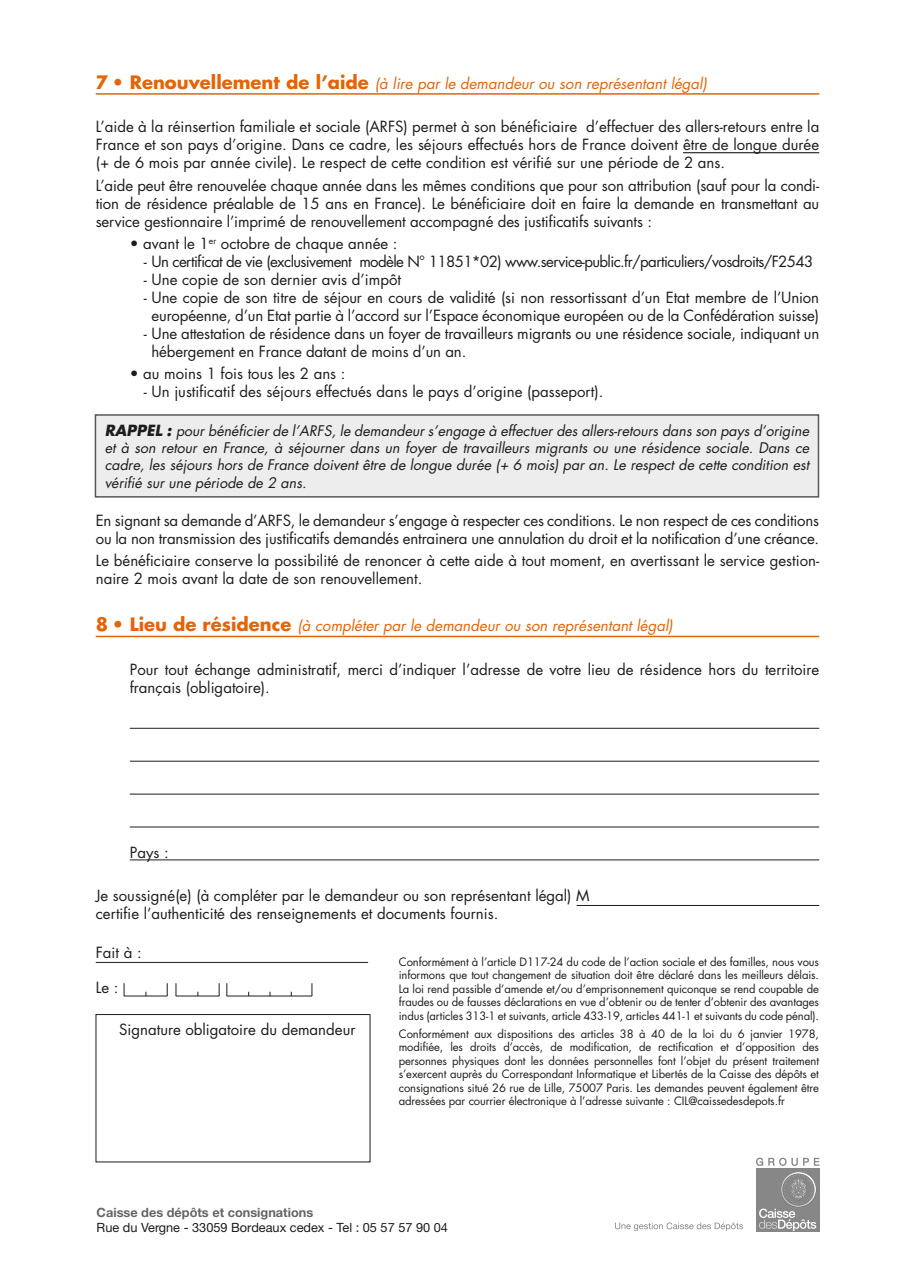
<style>
.page{position:relative;width:915px;height:1285px;background:#fff}
.page>*{position:absolute;margin:0;border:0;box-sizing:border-box;transform-origin:0 0}
.t1{font:15px/18px "Futura";letter-spacing:-.01em;color:#1d1d1b}
.t2{font:italic 15px "Futura";color:#e46407}
.t3{font:15px "Futura";letter-spacing:-.04em;color:#1d1d1b}
.t4{font:italic 14.25px/17.1px "Futura";color:#1d1d1b;text-align:justify}
.t5{font:12.75px "Helvetica Neue LT";color:#1d1d1b}
.t6{font:700 12.75px "Helvetica Neue LT";color:#646463}
.t7{font:11.25px/13.5px "Futura";letter-spacing:-.01em;color:#1d1d1b;text-align:justify}
.s1{font-weight:700;font-style:normal;font-size:18px}
.s2{font-weight:700;font-size:15px}
</style>
<div class="page">
<div style="left:95px;top:415px;width:723px;height:82px;background:#ededed"></div>
<div style="left:95px;top:414px;width:724px;height:83px;border:2px solid #575756"></div>
<hr style="left:96px;top:93px;width:723px;height:2px;background:#e46407">
<hr style="left:682px;top:152px;width:137px;height:1px;background:#1d1d1b">
<hr style="left:96px;top:635px;width:723px;height:2px;background:#e46407">
<hr style="left:130px;top:728px;width:689px;height:1px;background:#1d1d1b">
<hr style="left:130px;top:760px;width:689px;height:1px;background:#1d1d1b">
<hr style="left:130px;top:793px;width:689px;height:1px;background:#1d1d1b">
<hr style="left:130px;top:826px;width:689px;height:1px;background:#1d1d1b">
<hr style="left:130px;top:859px;width:689px;height:1px;background:#1d1d1b">
<hr style="left:576px;top:905px;width:243px;height:1px;background:#1d1d1b">
<div style="left:96px;top:1014px;width:274px;height:147px;border:1px solid #1d1d1b"></div>
<hr style="left:96px;top:961px;width:272px;height:1px;background:#1d1d1b">
<svg style="left:226px;top:983px;width:1px;height:12px"></svg>
<svg style="left:311px;top:983px;width:1px;height:12px"></svg>
<hr style="left:226px;top:995px;width:86px;height:1px;background:#1d1d1b">
<svg style="left:124px;top:983px;width:1px;height:12px"></svg>
<svg style="left:167px;top:983px;width:1px;height:12px"></svg>
<hr style="left:124px;top:995px;width:43px;height:1px;background:#1d1d1b">
<svg style="left:176px;top:983px;width:1px;height:12px"></svg>
<svg style="left:219px;top:983px;width:1px;height:12px"></svg>
<hr style="left:176px;top:995px;width:43px;height:1px;background:#1d1d1b">
<svg style="left:615px;top:1222px;width:128px;height:8px"></svg>
<div style="left:755px;top:1168px;width:64px;height:63px;background:#878787"></div>
<svg style="left:759px;top:1172px;width:57px;height:58px"></svg>
<svg style="left:756px;top:1157px;width:63px;height:8px"></svg>
<p class="t2" style="left:96px;top:73px;width:612px"><span class="s1">7 • Renouvellement de l’aide</span> (à lire par le demandeur ou son représentant légal)</p>
<p class="t1" style="left:96px;top:118px;width:724px;text-align:justify">L’aide à la réinsertion familiale et sociale (ARFS) permet à son bénéficiaire d’effectuer des allers-retours entre la France et son pays d’origine. Dans ce cadre, les séjours effectués hors de France doivent être de longue durée (+ de 6 mois par année civile). Le respect de cette condition est vérifié sur une période de 2 ans.</p>
<p class="t1" style="left:96px;top:176px;width:724px;text-align:justify">L’aide peut être renouvelée chaque année dans les mêmes conditions que pour son attribution (sauf pour la condi&shy;tion de résidence préalable de 15 ans en France). Le bénéficiaire doit en faire la demande en transmettant au service gestionnaire l’imprimé de renouvellement accompagné des justificatifs suivants :</p>
<p class="t1" style="left:130px;top:234px;width:269px">• avant le 1<sup>er</sup> octobre de chaque année :</p>
<p class="t3" style="left:144px;top:251px;width:671px">- Un certificat de vie (exclusivement modèle N° 11851*02) www.service-public.fr/particuliers/vosdroits/F2543</p>
<p class="t1" style="left:144px;top:270px;width:259px">- Une copie de son dernier avis d’impôt</p>
<p class="t1" style="left:144px;top:288px;width:676px;text-align:center">- Une copie de son titre de séjour en cours de validité (si non ressortissant d’un Etat membre de l’Union européenne, d’un Etat partie à l’accord sur l’Espace économique européen ou de la Confédération suisse)</p>
<p class="t1" style="left:151px;top:324px;width:669px;text-indent:-8px">- Une attestation de résidence dans un foyer de travailleurs migrants ou une résidence sociale, indiquant un hébergement en France datant de moins d’un an.</p>
<p class="t1" style="left:130px;top:364px;width:217px">• au moins 1 fois tous les 2 ans :</p>
<p class="t1" style="left:144px;top:382px;width:461px">- Un justificatif des séjours effectués dans le pays d’origine (passeport).</p>
<p class="t4" style="left:105px;top:422px;width:705px"><span class="s2">RAPPEL :</span> pour bénéficier de l’ARFS, le demandeur s’engage à effectuer des allers-retours dans son pays d’origine et à son retour en France, à séjourner dans un foyer de travailleurs migrants ou une résidence sociale. Dans ce cadre, les séjours hors de France doivent être de longue durée (+ 6 mois) par an. Le respect de cette condition est vérifié sur une période de 2 ans.</p>
<p class="t1" style="left:96px;top:511px;width:724px">En signant sa demande d’ARFS, le demandeur s’engage à respecter ces conditions. Le non respect de ces conditions ou la non transmission des justificatifs demandés entrainera une annulation du droit et la notification d’une créance.</p>
<p class="t1" style="left:96px;top:551px;width:724px">Le bénéficiaire conserve la possibilité de renoncer à cette aide à tout moment, en avertissant le service gestion&shy;naire 2 mois avant la date de son renouvellement.</p>
<p class="t2" style="left:96px;top:615px;width:578px"><span class="s1">8 • Lieu de résidence</span> (à compléter par le demandeur ou son représentant légal)</p>
<p class="t1" style="left:130px;top:660px;width:690px">Pour tout échange administratif, merci d’indiquer l’adresse de votre lieu de résidence hors du territoire français (obligatoire).</p>
<p class="t1" style="left:130px;top:842px;width:40px">Pays :</p>
<p class="t1" style="left:96px;top:886px;width:495px">Je soussigné(e) (à compléter par le demandeur ou son représentant légal) M certifie l’authenticité des renseignements et documents fournis.</p>
<p class="t1" style="left:96px;top:943px;width:47px">Fait à :</p>
<p class="t1" style="left:96px;top:978px;width:24px">Le :</p>
<p class="t1" style="left:119px;top:1020px;width:238px">Signature obligatoire du demandeur</p>
<p class="t7" style="left:398px;top:954px;width:421px">Conformément à l’article D117-24 du code de l’action sociale et des familles, nous vous informons que tout changement de situation doit être déclaré dans les meilleurs délais.<br>La loi rend passible d’amende et/ou d’emprisonnement quiconque se rend coupable de fraudes ou de fausses déclarations en vue d’obtenir ou de tenter d’obtenir des avantages indus (articles 313-1 et suivants, article 433-19, articles 441-1 et suivants du code pénal).</p>
<p class="t7" style="left:398px;top:1026px;width:421px">Conformément aux dispositions des articles 38 à 40 de la loi du 6 janvier 1978, modifiée, les droits d’accès, de modification, de rectification et d’opposition des personnes physiques dont les données personnelles font l’objet du présent traitement s’exercent auprès du Correspondant Informatique et Libertés de la Caisse des dépôts et consignations situé 26 rue de Lille, 75007 Paris. Les demandes peuvent également être adressées par courrier électronique à l’adresse suivante : CIL@caissedesdepots.fr</p>
<p class="t6" style="left:97px;top:1203px;width:218px">Caisse des dépôts et consignations</p>
<p class="t5" style="left:97px;top:1219px;width:353px">Rue du Vergne - 33059 Bordeaux cedex - Tel : 05 57 57 90 04</p>
</div>
